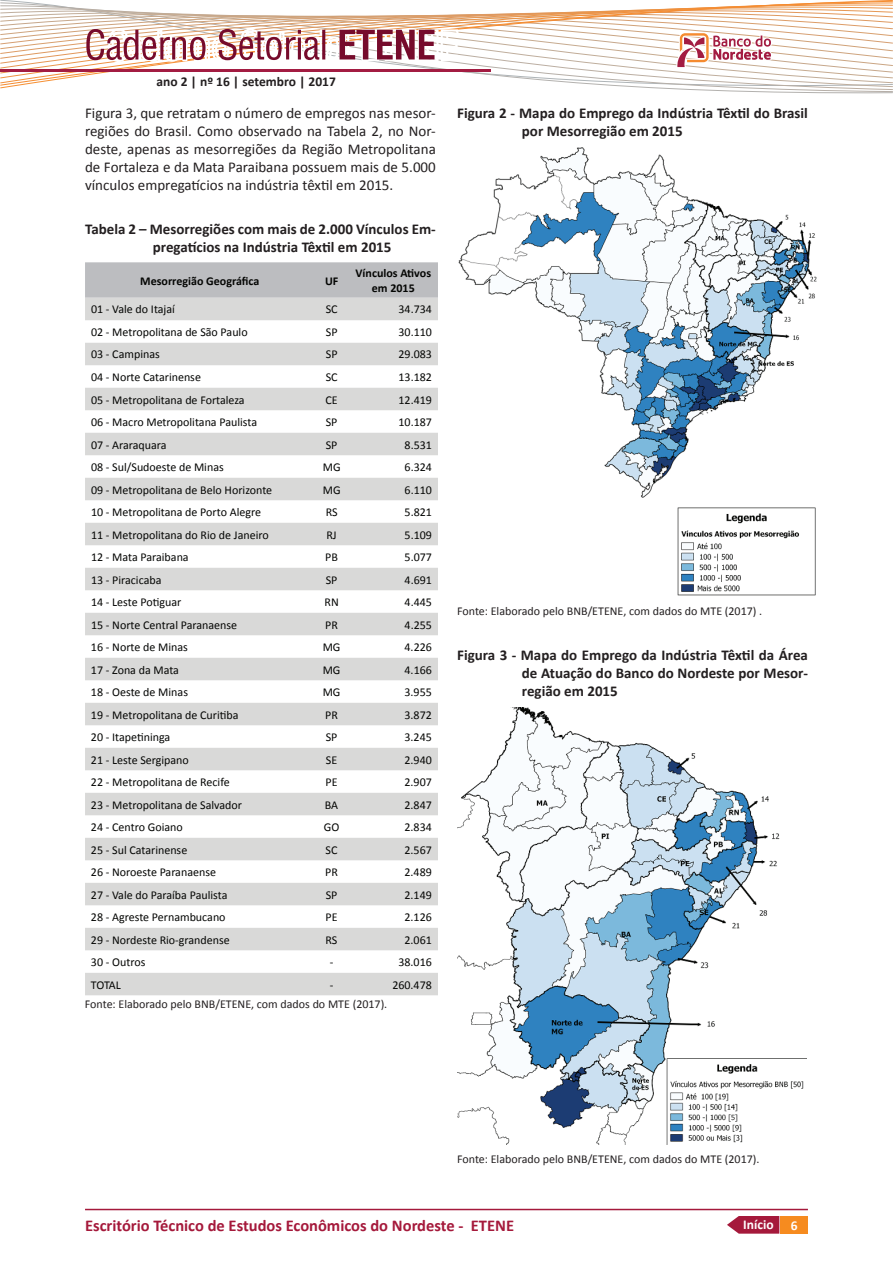
<style>
.page{position:relative;width:893px;height:1263px;background:#fff}
.page>*{position:absolute;margin:0;border:0;box-sizing:border-box;transform-origin:0 0}
.t1{font:700 16.5px "Calibri";color:#a5193b}
.t2{font:700 15px/18px "Calibri";color:#231f20}
.t3{font:15px/18px "Calibri";color:#231f20;text-align:justify}
.t4{font:700 13.5px "Calibri";color:#231f20}
.t5{font:700 13.5px "Calibri";color:#fff}
.t6{font:12px "Calibri";color:#040503}
.t7{font:12px "Calibri";color:#231f20}
.t8{font:700 12px/14.4px "Calibri";color:#040503;text-align:center}
</style>
<div class="page">
<div style="left:781px;top:1216px;width:27px;height:17px;background:#f68b1f"></div>
<hr style="left:85px;top:1209px;width:723px;height:1px;background:#a5193b">
<svg style="left:727px;top:1216px;width:52px;height:17px"></svg>
<svg style="left:0;top:0;width:893px;height:298px"></svg>
<svg style="left:85px;top:298px;width:353px;height:697px;fill:#d9d9d8"></svg>
<img style="left:457px;top:143px;width:361px;height:453px">
<img style="left:457px;top:707px;width:349px;height:437px">
<p class="t4" style="left:156px;top:73px;width:181px">ano 2 | nº 16 | setembro | 2017</p>
<p class="t3" style="left:85px;top:104px;width:352px">Figura 3, que retratam o número de empregos nas mesor&shy;regiões do Brasil. Como observado na Tabela 2, no Nor&shy;deste, apenas as mesorregiões da Região Metropolitana de Fortaleza e da Mata Paraibana possuem mais de 5.000 vínculos empregatícios na indústria têxtil em 2015.</p>
<p class="t2" style="left:153px;top:220px;width:284px;text-indent:-68px">Tabela 2 – Mesorregiões com mais de 2.000 Vínculos Em&shy;pregatícios na Indústria Têxtil em 2015</p>
<p class="t8" style="left:140px;top:273px;width:121px">Mesorregião Geográfica</p>
<p class="t8" style="left:325px;top:273px;width:15px">UF</p>
<p class="t8" style="left:356px;top:266px;width:77px">Vínculos Ativos em 2015</p>
<p class="t6" style="left:91px;top:302px;width:85px">01 - Vale do Itajaí</p>
<p class="t6" style="left:326px;top:302px;width:13px">SC</p>
<p class="t6" style="left:399px;top:302px;width:35px">34.734</p>
<p class="t6" style="left:91px;top:324px;width:158px">02 - Metropolitana de São Paulo</p>
<p class="t6" style="left:326px;top:324px;width:13px">SP</p>
<p class="t6" style="left:399px;top:324px;width:35px">30.110</p>
<p class="t6" style="left:91px;top:347px;width:70px">03 - Campinas</p>
<p class="t6" style="left:326px;top:347px;width:13px">SP</p>
<p class="t6" style="left:399px;top:347px;width:35px">29.083</p>
<p class="t6" style="left:91px;top:369px;width:111px">04 - Norte Catarinense</p>
<p class="t6" style="left:326px;top:369px;width:13px">SC</p>
<p class="t6" style="left:399px;top:369px;width:35px">13.182</p>
<p class="t6" style="left:91px;top:392px;width:155px">05 - Metropolitana de Fortaleza</p>
<p class="t6" style="left:326px;top:392px;width:14px">CE</p>
<p class="t6" style="left:399px;top:392px;width:35px">12.419</p>
<p class="t6" style="left:91px;top:414px;width:168px">06 - Macro Metropolitana Paulista</p>
<p class="t6" style="left:326px;top:414px;width:13px">SP</p>
<p class="t6" style="left:399px;top:414px;width:35px">10.187</p>
<p class="t6" style="left:91px;top:437px;width:77px">07 - Araraquara</p>
<p class="t6" style="left:326px;top:437px;width:13px">SP</p>
<p class="t6" style="left:405px;top:437px;width:29px">8.531</p>
<p class="t6" style="left:91px;top:459px;width:134px">08 - Sul/Sudoeste de Minas</p>
<p class="t6" style="left:323px;top:459px;width:19px">MG</p>
<p class="t6" style="left:405px;top:459px;width:29px">6.324</p>
<p class="t6" style="left:91px;top:482px;width:183px">09 - Metropolitana de Belo Horizonte</p>
<p class="t6" style="left:323px;top:482px;width:19px">MG</p>
<p class="t6" style="left:405px;top:482px;width:29px">6.110</p>
<p class="t6" style="left:91px;top:504px;width:172px">10 - Metropolitana de Porto Alegre</p>
<p class="t6" style="left:326px;top:504px;width:13px">RS</p>
<p class="t6" style="left:405px;top:504px;width:29px">5.821</p>
<p class="t6" style="left:91px;top:527px;width:179px">11 - Metropolitana do Rio de Janeiro</p>
<p class="t6" style="left:326px;top:527px;width:12px">RJ</p>
<p class="t6" style="left:405px;top:527px;width:29px">5.109</p>
<p class="t6" style="left:91px;top:549px;width:99px">12 - Mata Paraibana</p>
<p class="t6" style="left:325px;top:549px;width:14px">PB</p>
<p class="t6" style="left:405px;top:549px;width:29px">5.077</p>
<p class="t6" style="left:91px;top:572px;width:72px">13 - Piracicaba</p>
<p class="t6" style="left:326px;top:572px;width:13px">SP</p>
<p class="t6" style="left:405px;top:572px;width:29px">4.691</p>
<p class="t6" style="left:91px;top:594px;width:92px">14 - Leste Potiguar</p>
<p class="t6" style="left:324px;top:594px;width:16px">RN</p>
<p class="t6" style="left:405px;top:594px;width:29px">4.445</p>
<p class="t6" style="left:91px;top:617px;width:148px">15 - Norte Central Paranaense</p>
<p class="t6" style="left:325px;top:617px;width:14px">PR</p>
<p class="t6" style="left:405px;top:617px;width:29px">4.255</p>
<p class="t6" style="left:91px;top:639px;width:98px">16 - Norte de Minas</p>
<p class="t6" style="left:323px;top:639px;width:19px">MG</p>
<p class="t6" style="left:405px;top:639px;width:29px">4.226</p>
<p class="t6" style="left:91px;top:662px;width:90px">17 - Zona da Mata</p>
<p class="t6" style="left:323px;top:662px;width:19px">MG</p>
<p class="t6" style="left:405px;top:662px;width:29px">4.166</p>
<p class="t6" style="left:91px;top:684px;width:99px">18 - Oeste de Minas</p>
<p class="t6" style="left:323px;top:684px;width:19px">MG</p>
<p class="t6" style="left:405px;top:684px;width:29px">3.955</p>
<p class="t6" style="left:91px;top:707px;width:149px">19 - Metropolitana de Curitiba</p>
<p class="t6" style="left:325px;top:707px;width:14px">PR</p>
<p class="t6" style="left:404px;top:707px;width:29px">3.872</p>
<p class="t6" style="left:91px;top:729px;width:81px">20 - Itapetininga</p>
<p class="t6" style="left:326px;top:729px;width:13px">SP</p>
<p class="t6" style="left:404px;top:729px;width:29px">3.245</p>
<p class="t6" style="left:91px;top:752px;width:99px">21 - Leste Sergipano</p>
<p class="t6" style="left:326px;top:752px;width:13px">SE</p>
<p class="t6" style="left:404px;top:752px;width:29px">2.940</p>
<p class="t6" style="left:91px;top:774px;width:140px">22 - Metropolitana de Recife</p>
<p class="t6" style="left:326px;top:774px;width:14px">PE</p>
<p class="t6" style="left:404px;top:774px;width:29px">2.907</p>
<p class="t6" style="left:91px;top:797px;width:153px">23 - Metropolitana de Salvador</p>
<p class="t6" style="left:325px;top:797px;width:15px">BA</p>
<p class="t6" style="left:404px;top:797px;width:29px">2.847</p>
<p class="t6" style="left:91px;top:819px;width:93px">24 - Centro Goiano</p>
<p class="t6" style="left:324px;top:819px;width:17px">GO</p>
<p class="t6" style="left:404px;top:819px;width:29px">2.834</p>
<p class="t6" style="left:91px;top:842px;width:98px">25 - Sul Catarinense</p>
<p class="t6" style="left:326px;top:842px;width:13px">SC</p>
<p class="t6" style="left:404px;top:842px;width:29px">2.567</p>
<p class="t6" style="left:91px;top:864px;width:127px">26 - Noroeste Paranaense</p>
<p class="t6" style="left:325px;top:864px;width:14px">PR</p>
<p class="t6" style="left:404px;top:864px;width:29px">2.489</p>
<p class="t6" style="left:91px;top:887px;width:138px">27 - Vale do Paraíba Paulista</p>
<p class="t6" style="left:326px;top:887px;width:13px">SP</p>
<p class="t6" style="left:404px;top:887px;width:29px">2.149</p>
<p class="t6" style="left:91px;top:909px;width:136px">28 - Agreste Pernambucano</p>
<p class="t6" style="left:326px;top:909px;width:14px">PE</p>
<p class="t6" style="left:404px;top:909px;width:29px">2.126</p>
<p class="t6" style="left:91px;top:932px;width:140px">29 - Nordeste Rio-grandense</p>
<p class="t6" style="left:326px;top:932px;width:13px">RS</p>
<p class="t6" style="left:404px;top:932px;width:29px">2.061</p>
<p class="t6" style="left:91px;top:954px;width:56px">30 - Outros</p>
<p class="t6" style="left:330px;top:954px;width:5px">-</p>
<p class="t6" style="left:398px;top:954px;width:35px">38.016</p>
<p class="t6" style="left:91px;top:977px;width:32px">TOTAL</p>
<p class="t6" style="left:330px;top:977px;width:5px">-</p>
<p class="t6" style="left:392px;top:977px;width:41px">260.478</p>
<p class="t7" style="left:85px;top:996px;width:304px">Fonte: Elaborado pelo BNB/ETENE, com dados do MTE (2017).</p>
<p class="t2" style="left:522px;top:104px;width:288px;text-indent:-65px">Figura 2 - Mapa do Emprego da Indústria Têxtil do Brasil por Mesorregião em 2015</p>
<p class="t7" style="left:457px;top:603px;width:307px">Fonte: Elaborado pelo BNB/ETENE, com dados do MTE (2017) .</p>
<p class="t2" style="left:522px;top:646px;width:288px;text-align:justify;text-indent:-65px">Figura 3 - Mapa do Emprego da Indústria Têxtil da Área de Atuação do Banco do Nordeste por Mesor&shy;região em 2015</p>
<p class="t7" style="left:457px;top:1151px;width:304px">Fonte: Elaborado pelo BNB/ETENE, com dados do MTE (2017).</p>
<h1 class="t1" style="left:85px;top:1215px;width:431px">Escritório Técnico de Estudos Econômicos do Nordeste - ETENE</h1>
<p class="t5" style="left:743px;top:1216px;width:32px">Início</p>
<p class="t5" style="left:791px;top:1217px;width:8px">6</p>
</div>
